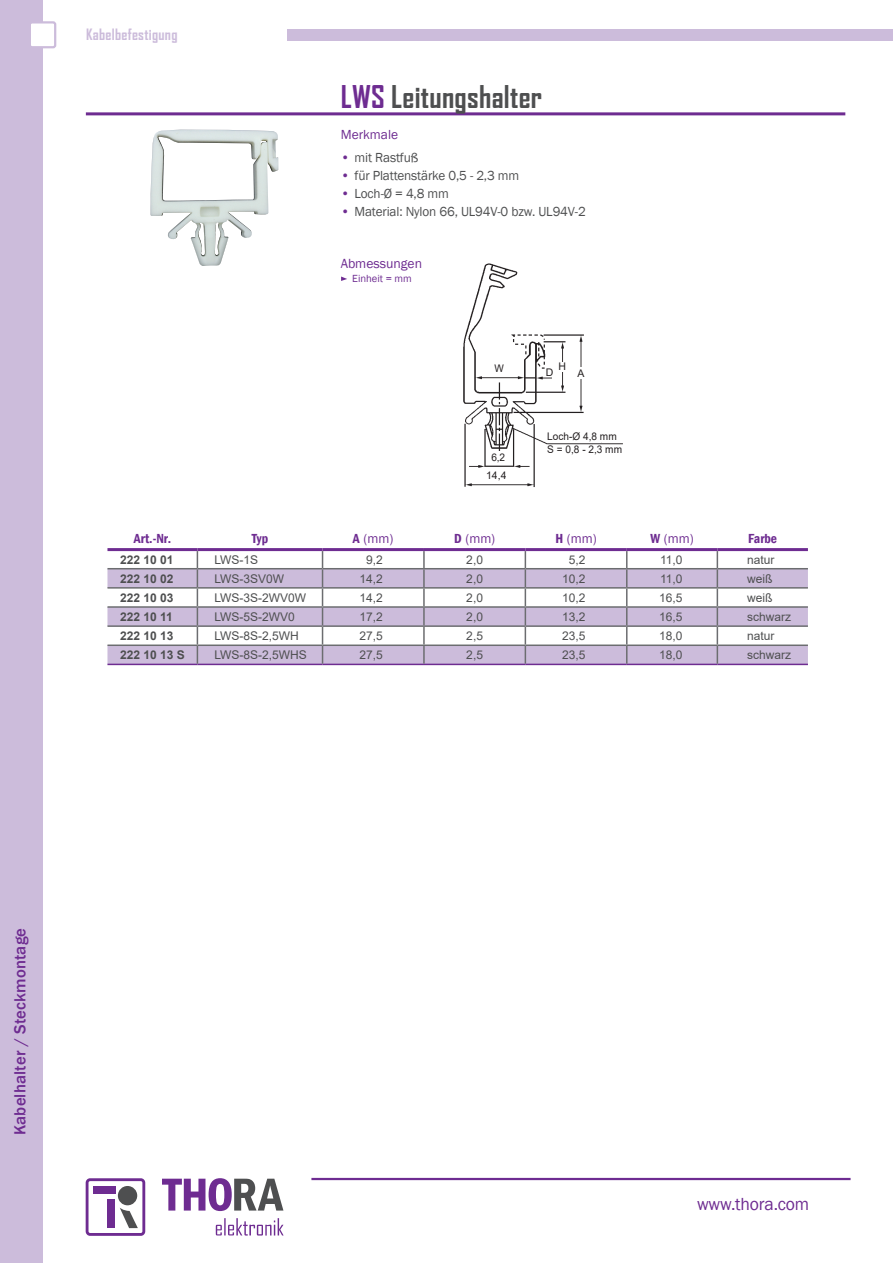
<style>
.page{position:relative;width:893px;height:1263px;background:#fff}
.page>*{position:absolute;margin:0;border:0;box-sizing:border-box;transform-origin:0 0}
.t1{font:700 30px "Agency FB";letter-spacing:.01em;color:#4e4f50}
.t2{font:18px "Franklin Gothic";letter-spacing:-.01em;color:#6e2c91}
.t3{font:500 16.5px "Franklin Gothic";letter-spacing:.01em;color:#6e2c91}
.t4{font:700 15px "Agency FB";letter-spacing:.02em;color:#ccbcdb}
.t5{font:13.65px "Franklin Gothic";color:#6e2c91}
.t6{font:13.5px "Franklin Gothic";letter-spacing:-.01em;color:#4e4f50}
.t7{font:13.5px "Franklin Gothic";color:#6e2c91}
.t8{font:600 condensed 13.5px "Franklin Gothic";color:#6e2c91}
.t9{font:12px "Arial";color:#4e4f50}
.t10{font:700 12px "Arial";color:#4e4f50}
.t11{font:10.65px "Franklin Gothic";color:#6e2c91}
.t12{font:10.5px/12.6px "Arial";color:#231f20;scale:.96 1}
.t13{font:10.5px "Arial";color:#231f20}
.t14{font:10.5px "Arial";color:#231f20;scale:.95 1}
.s1{color:#6e2c91}
.s2{font-weight:600;font-stretch:condensed}
</style>
<div class="page">
<div style="left:0;top:0;width:42px;height:1263px;background:#ccbcdb"></div>
<div style="left:30px;top:22px;width:25px;height:25px;background:#fff;border-radius:2px"></div>
<div style="left:29px;top:21px;width:27px;height:27px;border:2px solid #ccbcdb;border-radius:2px"></div>
<div style="left:287px;top:29px;width:606px;height:12px;background:#ccbcdb"></div>
<hr style="left:311px;top:1178px;width:539px;height:2px;background:#6e2c91">
<div style="left:86px;top:1178px;width:59px;height:58px;border:3px solid #6e2c91;border-radius:3px"></div>
<div style="left:118px;top:1186px;width:19px;height:19px;background:#4e4f50;border-radius:50%"></div>
<div style="left:107px;top:1199px;width:8px;height:29px;background:#6e2c91"></div>
<div style="left:93px;top:1186px;width:22px;height:8px;background:#6e2c91"></div>
<svg style="left:120px;top:1208px;width:18px;height:20px"></svg>
<svg style="left:216px;top:1218px;width:68px;height:18px"></svg>
<svg style="left:162px;top:1178px;width:121px;height:33px"></svg>
<hr style="left:86px;top:112px;width:759px;height:3px;background:#6e2c91">
<svg style="left:108px;top:551px;width:700px;height:17px"></svg>
<svg style="left:107px;top:569px;width:701px;height:95px;fill:#ccbcdb"></svg>
<hr style="left:107px;top:625px;width:90px;height:2px;background:#6c6d70">
<hr style="left:197px;top:625px;width:126px;height:2px;background:#6c6d70">
<hr style="left:323px;top:625px;width:101px;height:2px;background:#6c6d70">
<hr style="left:424px;top:625px;width:101px;height:2px;background:#6c6d70">
<hr style="left:525px;top:625px;width:102px;height:2px;background:#6c6d70">
<hr style="left:627px;top:625px;width:90px;height:2px;background:#6c6d70">
<hr style="left:717px;top:625px;width:91px;height:2px;background:#6c6d70">
<hr style="left:107px;top:644px;width:90px;height:2px;background:#6c6d70">
<hr style="left:197px;top:644px;width:126px;height:2px;background:#6c6d70">
<hr style="left:323px;top:644px;width:101px;height:2px;background:#6c6d70">
<hr style="left:424px;top:644px;width:101px;height:2px;background:#6c6d70">
<hr style="left:525px;top:644px;width:102px;height:2px;background:#6c6d70">
<hr style="left:627px;top:644px;width:90px;height:2px;background:#6c6d70">
<hr style="left:717px;top:644px;width:91px;height:2px;background:#6c6d70">
<hr style="left:107px;top:548px;width:90px;height:3px;background:#6e2c91">
<hr style="left:197px;top:548px;width:126px;height:3px;background:#6e2c91">
<hr style="left:323px;top:548px;width:101px;height:3px;background:#6e2c91">
<hr style="left:424px;top:548px;width:101px;height:3px;background:#6e2c91">
<hr style="left:525px;top:548px;width:102px;height:3px;background:#6e2c91">
<hr style="left:627px;top:548px;width:90px;height:3px;background:#6e2c91">
<hr style="left:717px;top:548px;width:91px;height:3px;background:#6e2c91">
<hr style="left:107px;top:664px;width:90px;height:1px;background:#6e2c91">
<hr style="left:197px;top:664px;width:126px;height:1px;background:#6e2c91">
<hr style="left:323px;top:664px;width:101px;height:1px;background:#6e2c91">
<hr style="left:424px;top:664px;width:101px;height:1px;background:#6e2c91">
<hr style="left:525px;top:664px;width:102px;height:1px;background:#6e2c91">
<hr style="left:627px;top:664px;width:90px;height:1px;background:#6e2c91">
<hr style="left:717px;top:664px;width:91px;height:1px;background:#6e2c91">
<hr style="left:107px;top:568px;width:90px;height:1px;background:#6c6d70">
<hr style="left:197px;top:568px;width:126px;height:1px;background:#6c6d70">
<hr style="left:323px;top:568px;width:101px;height:1px;background:#6c6d70">
<hr style="left:424px;top:568px;width:101px;height:1px;background:#6c6d70">
<hr style="left:525px;top:568px;width:102px;height:1px;background:#6c6d70">
<hr style="left:627px;top:568px;width:90px;height:1px;background:#6c6d70">
<hr style="left:717px;top:568px;width:91px;height:1px;background:#6c6d70">
<hr style="left:107px;top:587px;width:90px;height:2px;background:#6c6d70">
<hr style="left:197px;top:587px;width:126px;height:2px;background:#6c6d70">
<hr style="left:323px;top:587px;width:101px;height:2px;background:#6c6d70">
<hr style="left:424px;top:587px;width:101px;height:2px;background:#6c6d70">
<hr style="left:525px;top:587px;width:102px;height:2px;background:#6c6d70">
<hr style="left:627px;top:587px;width:90px;height:2px;background:#6c6d70">
<hr style="left:717px;top:587px;width:91px;height:2px;background:#6c6d70">
<hr style="left:107px;top:606px;width:90px;height:2px;background:#6c6d70">
<hr style="left:197px;top:606px;width:126px;height:2px;background:#6c6d70">
<hr style="left:323px;top:606px;width:101px;height:2px;background:#6c6d70">
<hr style="left:424px;top:606px;width:101px;height:2px;background:#6c6d70">
<hr style="left:525px;top:606px;width:102px;height:2px;background:#6c6d70">
<hr style="left:627px;top:606px;width:90px;height:2px;background:#6c6d70">
<hr style="left:717px;top:606px;width:91px;height:2px;background:#6c6d70">
<svg style="left:197px;top:551px;width:1px;height:113px"></svg>
<svg style="left:322px;top:551px;width:1px;height:113px"></svg>
<svg style="left:423px;top:551px;width:2px;height:113px"></svg>
<svg style="left:525px;top:551px;width:1px;height:113px"></svg>
<svg style="left:626px;top:551px;width:1px;height:113px"></svg>
<svg style="left:717px;top:551px;width:1px;height:113px"></svg>
<img style="left:151px;top:130px;width:127px;height:136px">
<img style="left:463px;top:263px;width:160px;height:224px">
<div style="left:574px;top:367px;width:13px;height:11px;background:#fff"></div>
<div style="left:557px;top:362px;width:11px;height:9px;background:#fff"></div>
<svg style="left:341px;top:277px;width:6px;height:4px"></svg>
<p class="t4" style="left:86px;top:25px;width:93px">Kabelbefestigung</p>
<h1 class="t1" style="left:341px;top:78px;width:203px"><span class="s1">LWS</span> Leitungshalter</h1>
<p class="t7" style="left:341px;top:126px;width:59px">Merkmale</p>
<p class="t6" style="left:341px;top:149px;width:79px"><span class="s1">•</span> mit Rastfuß</p>
<p class="t6" style="left:341px;top:167px;width:180px"><span class="s1">•</span> für Plattenstärke 0,5 - 2,3 mm</p>
<p class="t6" style="left:341px;top:185px;width:110px"><span class="s1">•</span> Loch-Ø = 4,8 mm</p>
<p class="t6" style="left:341px;top:203px;width:246px"><span class="s1">•</span> Material: Nylon 66, UL94V-0 bzw. UL94V-2</p>
<p class="t5" style="left:341px;top:255px;width:83px">Abmessungen</p>
<p class="t11" style="left:352px;top:272px;width:61px">Einheit = mm</p>
<p class="t14" style="left:494px;top:361px;width:11px">W</p>
<p class="t12" style="left:491px;top:451px;width:16px">6,2</p>
<p class="t13" style="left:486px;top:468px;width:22px">14,4</p>
<p class="t13" style="left:559px;top:359px;width:9px">H</p>
<p class="t13" style="left:546px;top:365px;width:9px">D</p>
<p class="t13" style="left:577px;top:366px;width:9px">A</p>
<p class="t12" style="left:547px;top:430px;width:79px">Loch-Ø 4,8 mm<br>S = 0,8 - 2,3 mm</p>
<p class="t8" style="left:134px;top:529px;width:39px">Art.-Nr.</p>
<p class="t8" style="left:252px;top:529px;width:18px">Typ</p>
<p class="t7" style="left:353px;top:530px;width:42px"><span class="s2">A</span> (mm)</p>
<p class="t7" style="left:454px;top:530px;width:43px"><span class="s2">D</span> (mm)</p>
<p class="t7" style="left:555px;top:530px;width:43px"><span class="s2">H</span> (mm)</p>
<p class="t7" style="left:650px;top:530px;width:45px"><span class="s2">W</span> (mm)</p>
<p class="t8" style="left:748px;top:529px;width:31px">Farbe</p>
<p class="t10" style="left:120px;top:551px;width:55px">222 10 01</p>
<p class="t9" style="left:214px;top:551px;width:45px">LWS-1S</p>
<p class="t9" style="left:366px;top:551px;width:18px">9,2</p>
<p class="t9" style="left:466px;top:551px;width:18px">2,0</p>
<p class="t9" style="left:569px;top:551px;width:18px">5,2</p>
<p class="t9" style="left:660px;top:551px;width:24px">11,0</p>
<p class="t9" style="left:747px;top:551px;width:29px">natur</p>
<p class="t10" style="left:120px;top:570px;width:55px">222 10 02</p>
<p class="t9" style="left:214px;top:570px;width:71px">LWS-3SV0W</p>
<p class="t9" style="left:359px;top:570px;width:25px">14,2</p>
<p class="t9" style="left:466px;top:570px;width:18px">2,0</p>
<p class="t9" style="left:562px;top:570px;width:25px">10,2</p>
<p class="t9" style="left:660px;top:570px;width:24px">11,0</p>
<p class="t9" style="left:747px;top:570px;width:27px">weiß</p>
<p class="t10" style="left:120px;top:589px;width:55px">222 10 03</p>
<p class="t9" style="left:214px;top:589px;width:93px">LWS-3S-2WV0W</p>
<p class="t9" style="left:359px;top:589px;width:25px">14,2</p>
<p class="t9" style="left:466px;top:589px;width:18px">2,0</p>
<p class="t9" style="left:562px;top:589px;width:25px">10,2</p>
<p class="t9" style="left:659px;top:589px;width:25px">16,5</p>
<p class="t9" style="left:747px;top:589px;width:27px">weiß</p>
<p class="t10" style="left:120px;top:608px;width:54px">222 10 11</p>
<p class="t9" style="left:214px;top:608px;width:82px">LWS-5S-2WV0</p>
<p class="t9" style="left:359px;top:608px;width:25px">17,2</p>
<p class="t9" style="left:466px;top:608px;width:18px">2,0</p>
<p class="t9" style="left:562px;top:608px;width:25px">13,2</p>
<p class="t9" style="left:659px;top:608px;width:25px">16,5</p>
<p class="t9" style="left:747px;top:608px;width:46px">schwarz</p>
<p class="t10" style="left:120px;top:627px;width:55px">222 10 13</p>
<p class="t9" style="left:214px;top:627px;width:86px">LWS-8S-2,5WH</p>
<p class="t9" style="left:359px;top:627px;width:25px">27,5</p>
<p class="t9" style="left:466px;top:627px;width:18px">2,5</p>
<p class="t9" style="left:562px;top:627px;width:25px">23,5</p>
<p class="t9" style="left:659px;top:627px;width:25px">18,0</p>
<p class="t9" style="left:747px;top:627px;width:29px">natur</p>
<p class="t10" style="left:120px;top:646px;width:66px">222 10 13 S</p>
<p class="t9" style="left:214px;top:647px;width:94px">LWS-8S-2,5WHS</p>
<p class="t9" style="left:359px;top:647px;width:25px">27,5</p>
<p class="t9" style="left:466px;top:647px;width:18px">2,5</p>
<p class="t9" style="left:562px;top:647px;width:25px">23,5</p>
<p class="t9" style="left:659px;top:647px;width:25px">18,0</p>
<p class="t9" style="left:747px;top:647px;width:46px">schwarz</p>
<h3 class="t3" style="left:10px;top:1135px;width:209px;rotate:-90deg">Kabelhalter / Steckmontage</h3>
<h2 class="t2" style="left:697px;top:1193px;width:114px">www.thora.com</h2>
</div>
